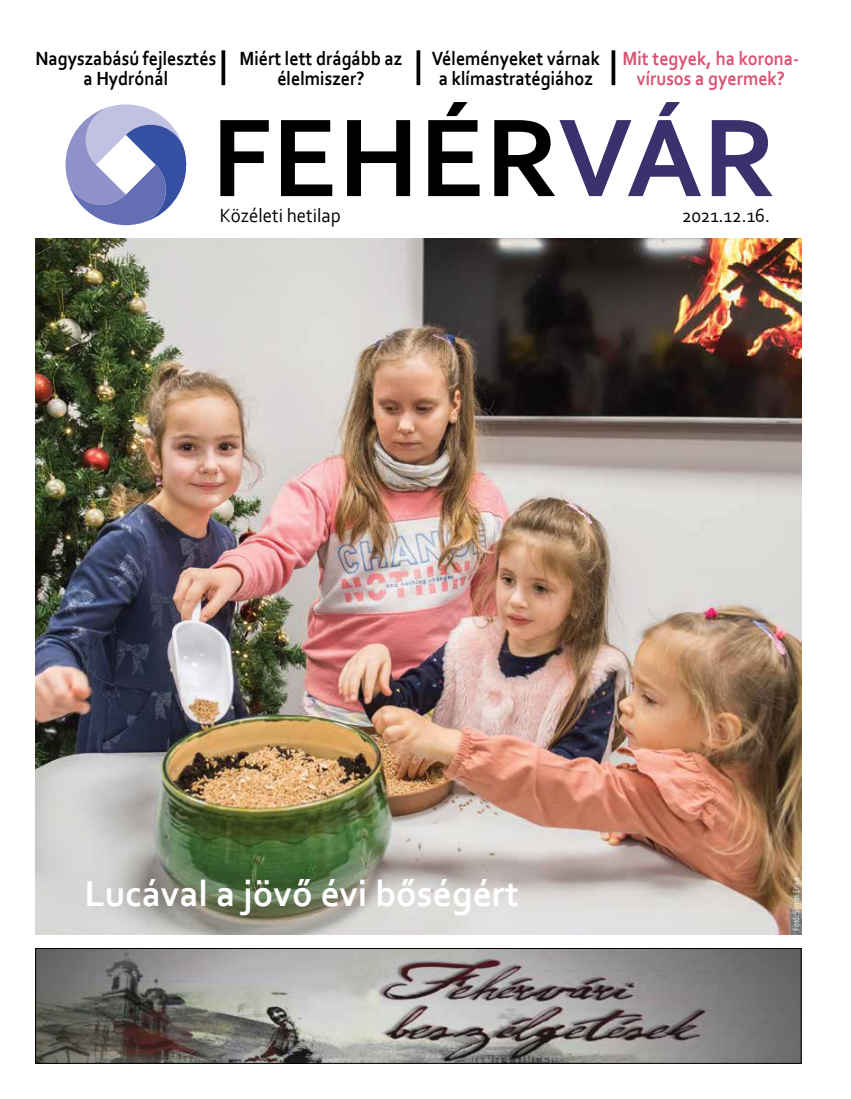
<style>
.page{position:relative;width:851px;height:1099px;background:#fff}
.page>*{position:absolute;margin:0;border:0;box-sizing:border-box;transform-origin:0 0}
.t1{font:700 116.25px "Corbel";color:#000}
.t2{font:700 37.5px "Corbel";color:#fff}
.t3{font:700 20px/20px "Corbel";color:#000;text-align:center;scale:.9 1}
.t4{font:700 20px/20px "Corbel";color:#da5272;text-align:center;scale:.9 1}
.t5{font:20px "Corbel";color:#000;scale:.94 1}
.t6{font:8.75px "Solex";color:#fff}
.s1{color:#3c316c}
</style>
<div class="page">
<svg style="left:65px;top:104px;width:121px;height:121px"></svg>
<svg style="left:221px;top:50px;width:4px;height:35px"></svg>
<svg style="left:416px;top:50px;width:4px;height:35px"></svg>
<svg style="left:611px;top:50px;width:4px;height:35px"></svg>
<img style="left:35px;top:238px;width:766px;height:696px">
<img style="left:37px;top:950px;width:762px;height:111px">
<div style="left:35px;top:948px;width:766px;height:115px;border:1px solid #000"></div>
<p class="t3" style="left:35px;top:48px;width:202px">Nagyszabású fejlesztés a Hydrónál</p>
<p class="t3" style="left:239px;top:48px;width:182px">Miért lett drágább az élelmiszer?</p>
<h1 class="t1" style="left:211px;top:85px;width:566px">FEHÉR<span class="s1">VÁR</span></h1>
<p class="t5" style="left:220px;top:203px;width:130px">Közéleti hetilap</p>
<p class="t3" style="left:432px;top:48px;width:188px">Véleményeket várnak a klímastratégiához</p>
<p class="t4" style="left:622px;top:48px;width:198px">Mit tegyek, ha korona&shy;vírusos a gyermek?</p>
<p class="t5" style="left:682px;top:203px;width:95px">2021.12.16.</p>
<h2 class="t2" style="left:85px;top:870px;width:436px">Lucával a jövő évi bőségért</h2>
<p class="t6" style="left:790px;top:930px;width:54px;rotate:-90deg">Fotó: Simon Erika</p>
</div>
